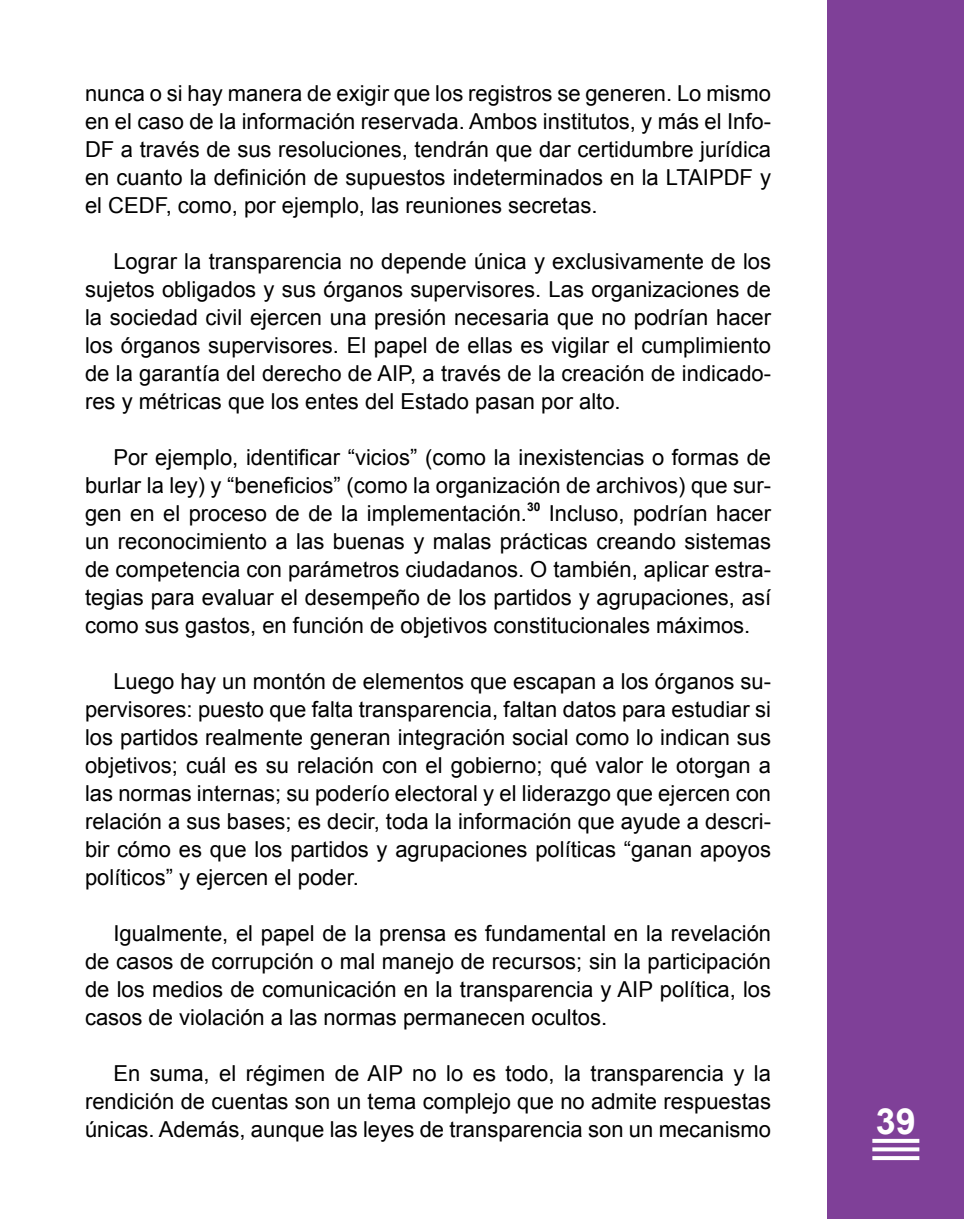
<style>
.page{position:relative;width:964px;height:1219px;background:#fff}
.page>*{position:absolute;margin:0;border:0;box-sizing:border-box;transform-origin:0 0}
.t1{font:700 36px "Arial";color:#fff}
.t2{font:22px/28px "Arial";color:#000;text-align:justify}
.t3{font:700 12px "Arial";color:#000}
</style>
<div class="page">
<div style="left:828px;top:0;width:136px;height:1219px;background:#7f4098"></div>
<svg style="left:872px;top:1139px;width:47px;height:4px"></svg>
<svg style="left:872px;top:1147px;width:47px;height:4px"></svg>
<svg style="left:872px;top:1156px;width:47px;height:4px"></svg>
<p class="t2" style="left:85px;top:80px;width:688px">nunca o si hay manera de exigir que los registros se generen. Lo mismo en el caso de la información reservada. Ambos institutos, y más el Info-DF a través de sus resoluciones, tendrán que dar certidumbre jurídica en cuanto la definición de supuestos indeterminados en la LTAIPDF y el CEDF, como, por ejemplo, las reuniones secretas.</p>
<p class="t2" style="left:85px;top:248px;width:687px;text-indent:28px">Lograr la transparencia no depende única y exclusivamente de los sujetos obligados y sus órganos supervisores. Las organizaciones de la sociedad civil ejercen una presión necesaria que no podrían hacer los órganos supervisores. El papel de ellas es vigilar el cumplimiento de la garantía del derecho de AIP, a través de la creación de indicado&shy;res y métricas que los entes del Estado pasan por alto.</p>
<p class="t2" style="left:85px;top:444px;width:687px;text-indent:28px">Por ejemplo, identificar “vicios” (como la inexistencias o formas de burlar la ley) y “beneficios” (como la organización de archivos) que sur&shy;gen en el proceso de de la implementación.</p>
<p class="t3" style="left:527px;top:499px;width:15px">30</p>
<p class="t2" style="left:85px;top:500px;width:687px;text-indent:464px">Incluso, podrían hacer un reconocimiento a las buenas y malas prácticas creando sistemas de competencia con parámetros ciudadanos. O también, aplicar estra&shy;tegias para evaluar el desempeño de los partidos y agrupaciones, así como sus gastos, en función de objetivos constitucionales máximos.</p>
<p class="t2" style="left:85px;top:668px;width:687px;text-indent:28px">Luego hay un montón de elementos que escapan a los órganos su&shy;pervisores: puesto que falta transparencia, faltan datos para estudiar si los partidos realmente generan integración social como lo indican sus objetivos; cuál es su relación con el gobierno; qué valor le otorgan a las normas internas; su poderío electoral y el liderazgo que ejercen con relación a sus bases; es decir, toda la información que ayude a descri&shy;bir cómo es que los partidos y agrupaciones políticas “ganan apoyos políticos” y ejercen el poder.</p>
<p class="t2" style="left:85px;top:920px;width:687px;text-indent:28px">Igualmente, el papel de la prensa es fundamental en la revelación de casos de corrupción o mal manejo de recursos; sin la participación de los medios de comunicación en la transparencia y AIP política, los casos de violación a las normas permanecen ocultos.</p>
<p class="t2" style="left:85px;top:1060px;width:688px;text-indent:28px">En suma, el régimen de AIP no lo es todo, la transparencia y la rendición de cuentas son un tema complejo que no admite respuestas únicas. Además, aunque las leyes de transparencia son un mecanismo</p>
<h1 class="t1" style="left:876px;top:1098px;width:42px">39</h1>
</div>
